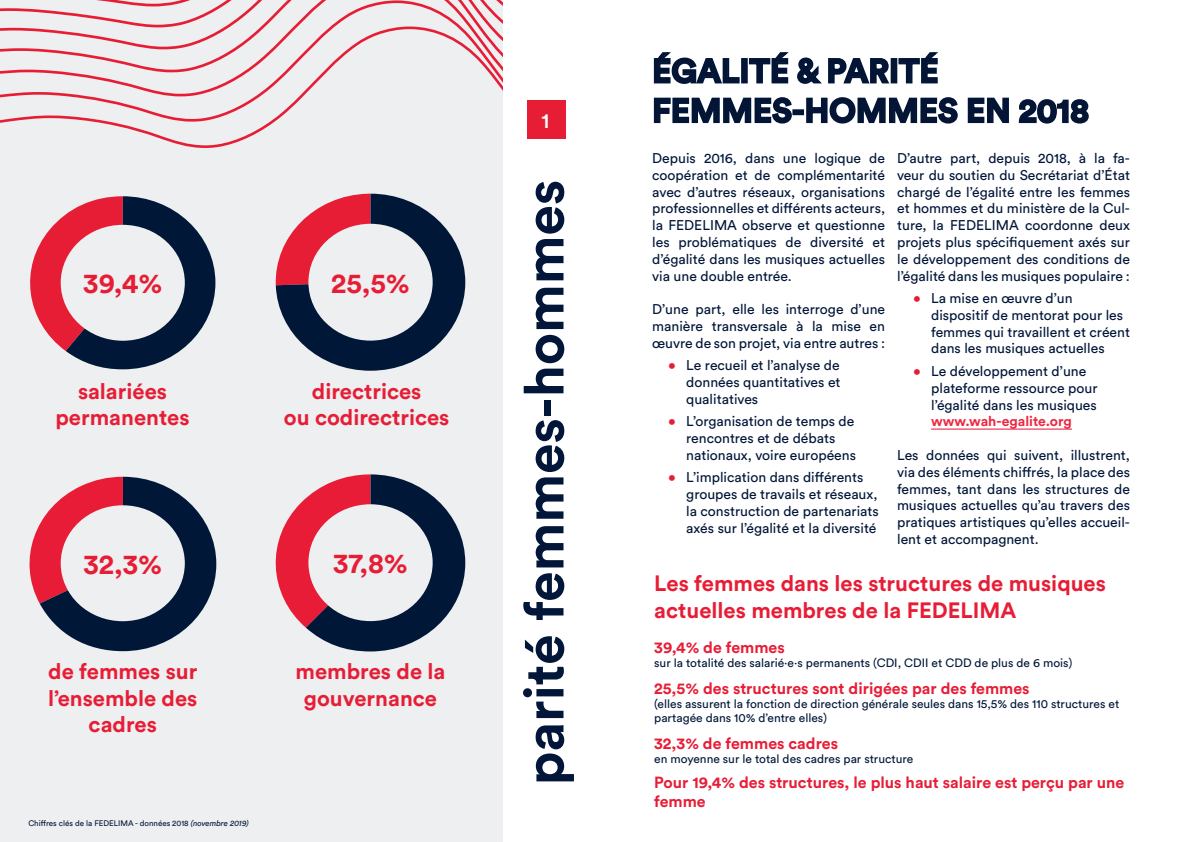
<style>
.page{position:relative;width:1191px;height:842px;background:#edeff0}
.page>*{position:absolute;margin:0;border:0;box-sizing:border-box;transform-origin:0 0}
.t1{font:700 55px "Circular Std";color:#011638}
.t2{font:700 33px "Circular Std";color:#041435}
.t3{font:700 28px "Circular Std";color:#e71d36}
.t4{font:700 22px/26.4px "Circular Std";color:#e71d36;text-align:center}
.t5{font:500 21px "Circular Std";color:#fff}
.t6{font:700 16px/19.2px "Circular Std";color:#e71d36}
.t7{font:14px/16.8px "Circular Std";color:#011638;text-align:justify}
.t8{font:12px/14.4px "Circular Std";color:#001738}
.t9{font:8px "Circular Std";color:#041435}
.s1{color:#e71d36}
.s2{font-weight:700;color:#ed2842}
.s3{font-style:italic}
</style>
<div class="page">
<svg style="left:133px;top:130px;width:129px;height:18px"></svg>
<svg style="left:0;top:112px;width:287px;height:18px"></svg>
<svg style="left:0;top:93px;width:306px;height:19px"></svg>
<svg style="left:18px;top:74px;width:485px;height:19px"></svg>
<svg style="left:0;top:54px;width:503px;height:20px"></svg>
<svg style="left:0;top:0;width:503px;height:54px"></svg>
<div style="left:503px;top:0;width:688px;height:842px;background:#fff"></div>
<div style="left:527px;top:100px;width:39px;height:39px;background:#e71d36"></div>
<svg style="left:653px;top:52px;width:87px;height:32px"></svg>
<div style="left:741px;top:58px;width:6px;height:25px;border:2px solid #011638"></div>
<svg style="left:749px;top:52px;width:40px;height:32px"></svg>
<svg style="left:797px;top:57px;width:94px;height:27px"></svg>
<div style="left:890px;top:58px;width:7px;height:25px;border:2px solid #011638"></div>
<svg style="left:897px;top:52px;width:41px;height:32px"></svg>
<svg style="left:653px;top:97px;width:140px;height:27px"></svg>
<div style="left:792px;top:109px;width:12px;height:6px;border:2px solid #011638"></div>
<svg style="left:806px;top:97px;width:152px;height:27px"></svg>
<svg style="left:967px;top:97px;width:42px;height:27px"></svg>
<svg style="left:1018px;top:99px;width:71px;height:25px"></svg>
<hr style="left:931px;top:428px;width:141px;height:2px;background:#ed2842">
<svg style="left:275px;top:474px;width:190px;height:177px"></svg>
<svg style="left:29px;top:477px;width:187px;height:174px"></svg>
<svg style="left:275px;top:194px;width:190px;height:177px"></svg>
<svg style="left:30px;top:196px;width:185px;height:173px"></svg>
<div style="left:61px;top:225px;width:124px;height:116px;background:#edeff0;border-radius:50%"></div>
<div style="left:61px;top:505px;width:124px;height:116px;background:#edeff0;border-radius:50%"></div>
<div style="left:308px;top:224px;width:125px;height:117px;background:#edeff0;border-radius:50%"></div>
<div style="left:308px;top:504px;width:125px;height:117px;background:#edeff0;border-radius:50%"></div>
<p class="t3" style="left:83px;top:265px;width:80px">39,4%</p>
<p class="t4" style="left:55px;top:377px;width:135px">salariées permanentes</p>
<p class="t3" style="left:84px;top:546px;width:80px">32,3%</p>
<p class="t4" style="left:48px;top:658px;width:151px">de femmes sur l’ensemble des cadres</p>
<p class="t3" style="left:331px;top:265px;width:80px">25,5%</p>
<p class="t4" style="left:312px;top:377px;width:111px">directrices</p>
<p class="t4" style="left:284px;top:404px;width:167px">ou codirectrices</p>
<p class="t3" style="left:333px;top:545px;width:76px">37,8%</p>
<p class="t4" style="left:295px;top:658px;width:151px">membres de la gouvernance</p>
<p class="t5" style="left:541px;top:108px;width:9px">1</p>
<p class="t1" style="left:508px;top:785px;width:607px;rotate:-90deg">parité femmes-hommes</p>
<p class="t2" style="left:652px;top:50px;width:288px">ÉGALITÉ &amp; PARITÉ</p>
<p class="t2" style="left:652px;top:89px;width:438px">FEMMES-HOMMES EN 2018</p>
<p class="t7" style="left:652px;top:149px;width:234px">Depuis 2016, dans une logique de coopération et de complémentarité avec d’autres réseaux, organisations professionnelles et différents acteurs, la FEDELIMA observe et questionne les problématiques de diversité et d’égalité dans les musiques actuelles via une double entrée.</p>
<p class="t7" style="left:652px;top:301px;width:234px">D’une part, elle les interroge d’une manière transversale à la mise en œuvre de son projet, via entre autres :</p>
<p class="t7" style="left:686px;top:357px;width:156px;text-indent:-18px"><span class="s1">•</span> Le recueil et l’analyse de données quantitatives et qualitatives</p>
<p class="t7" style="left:686px;top:413px;width:171px;text-align:left;text-indent:-18px"><span class="s1">•</span> L’organisation de temps de rencontres et de débats nationaux, voire européens</p>
<p class="t7" style="left:686px;top:469px;width:194px;text-align:left;text-indent:-18px"><span class="s1">•</span> L’implication dans différents groupes de travails et réseaux, la construction de partenariats axés sur l’égalité et la diversité</p>
<p class="t7" style="left:897px;top:149px;width:234px">D’autre part, depuis 2018, à la fa&shy;veur du soutien du Secrétariat d’État chargé de l’égalité entre les femmes et hommes et du ministère de la Cul&shy;ture, la FEDELIMA coordonne deux projets plus spécifiquement axés sur le développement des conditions de l’égalité dans les musiques populaire :</p>
<p class="t7" style="left:931px;top:290px;width:200px;text-align:left;text-indent:-18px"><span class="s1">•</span> La mise en œuvre d’un dispositif de mentorat pour les femmes qui travaillent et créent dans les musiques actuelles</p>
<p class="t7" style="left:931px;top:362px;width:168px;text-align:left;text-indent:-18px"><span class="s1">•</span> Le développement d’une plateforme ressource pour l’égalité dans les musiques <span class="s2">www.wah-egalite.org</span></p>
<p class="t7" style="left:897px;top:446px;width:234px">Les données qui suivent, illustrent, via des éléments chiffrés, la place des femmes, tant dans les structures de musiques actuelles qu’au travers des pratiques artistiques qu’elles accueil&shy;lent et accompagnent.</p>
<p class="t4" style="left:654px;top:570px;width:453px;text-align:left">Les femmes dans les structures de musiques actuelles membres de la FEDELIMA</p>
<p class="t6" style="left:654px;top:637px;width:132px">39,4% de femmes</p>
<p class="t8" style="left:654px;top:656px;width:419px">sur la totalité des salarié·e·s permanents (CDI, CDII et CDD de plus de 6 mois)</p>
<p class="t6" style="left:654px;top:678px;width:377px">25,5% des structures sont dirigées par des femmes</p>
<p class="t8" style="left:654px;top:696px;width:466px">(elles assurent la fonction de direction générale seules dans 15,5% des 110 structures et partagée dans 10% d’entre elles)</p>
<p class="t6" style="left:654px;top:733px;width:185px">32,3% de femmes cadres</p>
<p class="t8" style="left:654px;top:751px;width:261px">en moyenne sur le total des cadres par structure</p>
<p class="t6" style="left:654px;top:772px;width:472px">Pour 19,4% des structures, le plus haut salaire est perçu par une femme</p>
<p class="t9" style="left:28px;top:818px;width:222px">Chiffres clés de la FEDELIMA - données 2018 <span class="s3">(novembre 2019)</span></p>
</div>
